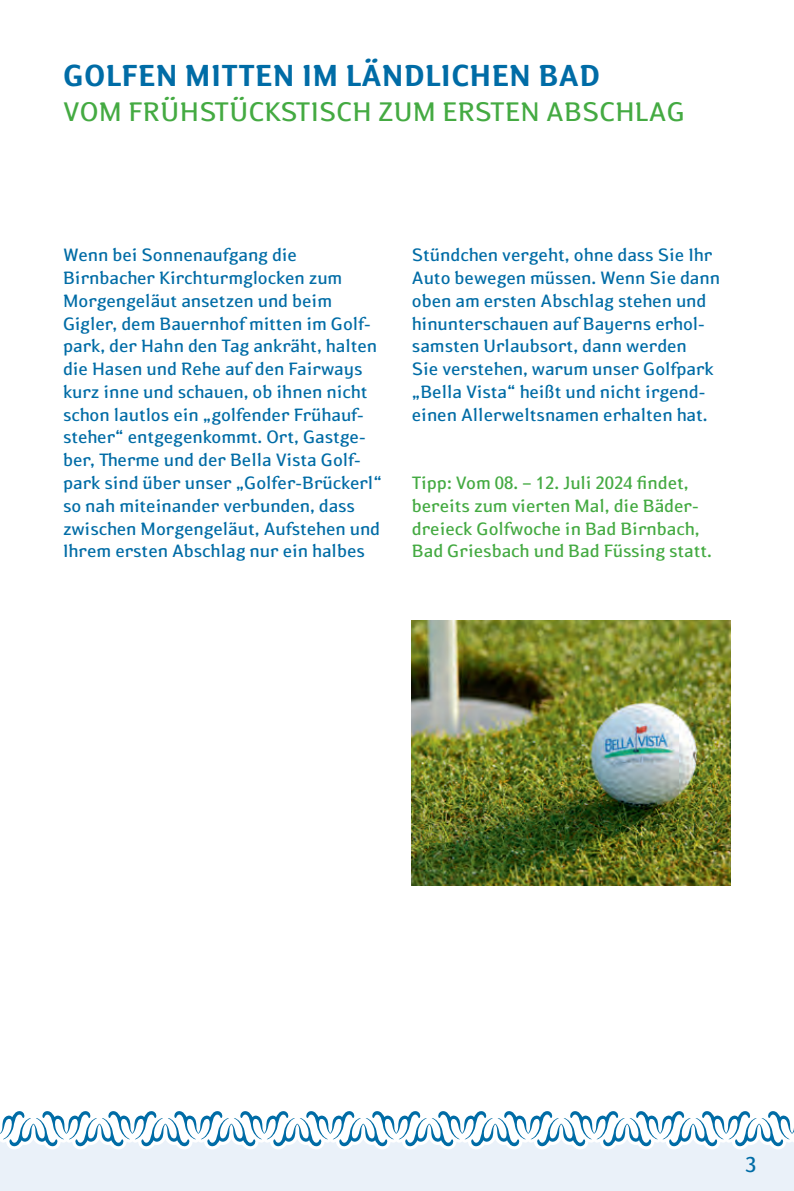
<style>
.page{position:relative;width:794px;height:1191px;background:#fff}
.page>*{position:absolute;margin:0;border:0;box-sizing:border-box;transform-origin:0 0}
.t1{font:700 29.75px "Bad Birnbach Susan";letter-spacing:.01em;color:#006ca6}
.t2{font:26.25px "Bad Birnbach Susan";letter-spacing:.01em;color:#44aa42}
.t3{font:21px "Bad Birnbach Susan";color:#006ca6}
.t4{font:17.5px/22.8px "Bad Birnbach Susan";color:#006ca6}
.t5{font:17.5px/22.8px "Bad Birnbach Susan";color:#44aa42}
</style>
<div class="page">
<div style="left:0;top:1126px;width:794px;height:65px;background:#eaf1f9"></div>
<img style="left:412px;top:620px;width:319px;height:265px">
<svg style="left:0;top:1111px;width:794px;height:38px"></svg>
<h1 class="t1" style="left:63px;top:56px;width:538px">GOLFEN MITTEN IM LÄNDLICHEN BAD</h1>
<h2 class="t2" style="left:63px;top:95px;width:623px">VOM FRÜHSTÜCKSTISCH ZUM ERSTEN ABSCHLAG</h2>
<p class="t4" style="left:63px;top:244px;width:320px">Wenn bei Sonnenaufgang die Birnbacher Kirchturmglocken zum Morgengeläut ansetzen und beim Gigler, dem Bauernhof mitten im Golf&shy;park, der Hahn den Tag ankräht, halten die Hasen und Rehe auf den Fairways kurz inne und schauen, ob ihnen nicht schon lautlos ein „golfender Frühauf&shy;steher“ entgegenkommt. Ort, Gastge&shy;ber, Therme und der Bella Vista Golf&shy;park sind über unser „Golfer-Brückerl“ so nah miteinander verbunden, dass zwischen Morgengeläut, Aufstehen und Ihrem ersten Abschlag nur ein halbes</p>
<p class="t4" style="left:412px;top:244px;width:310px">Stündchen vergeht, ohne dass Sie Ihr Auto bewegen müssen. Wenn Sie dann oben am ersten Abschlag stehen und hinunterschauen auf Bayerns erhol&shy;samsten Urlaubsort, dann werden<br>Sie verstehen, warum unser Golfpark „Bella Vista“ heißt und nicht irgend&shy;einen Allerweltsnamen erhalten hat.</p>
<p class="t5" style="left:412px;top:471px;width:301px">Tipp: Vom 08. – 12. Juli 2024 findet, bereits zum vierten Mal, die Bäder&shy;dreieck Golfwoche in Bad Birnbach, Bad Griesbach und Bad Füssing statt.</p>
<p class="t3" style="left:745px;top:1151px;width:13px">3</p>
</div>
